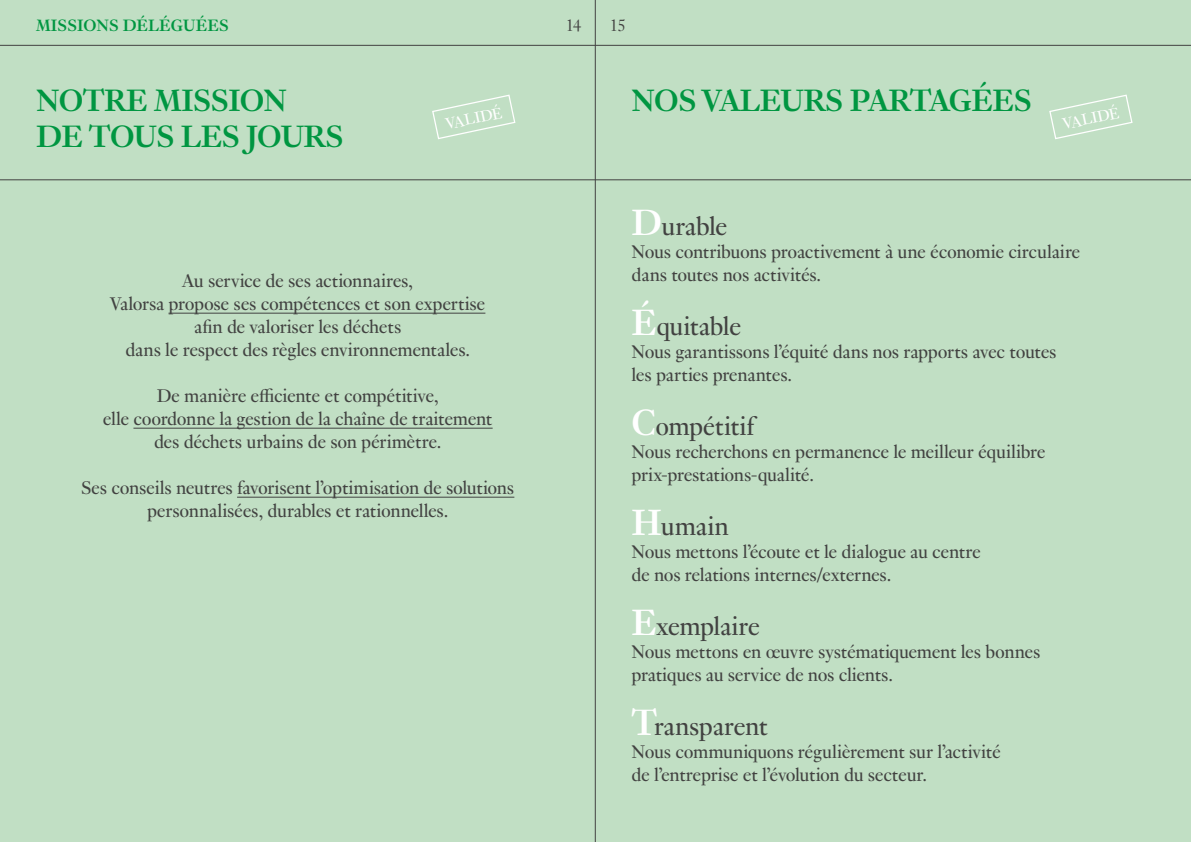
<style>
.page{position:relative;width:1191px;height:842px;background:#c1dfc4}
.page>*{position:absolute;margin:0;border:0;box-sizing:border-box;transform-origin:0 0}
.t1{font:700 33.8px/36.1px "Genath";letter-spacing:-.01em;color:#009641}
.t2{font:28px "Genath";letter-spacing:-.015em;color:#424241}
.t3{font:20px/23px "Genath";letter-spacing:-.015em;color:#424241}
.t4{font:700 18px "Genath";letter-spacing:.01em;color:#009641}
.t5{font:300 18px "Genath";color:#424241}
.t6{font:17px "Genath";color:#fff}
.s1{font-weight:700;font-size:40px;color:#fff}
</style>
<div class="page">
<hr style="left:0;top:45px;width:1191px;height:1px;background:#424241">
<hr style="left:595px;top:0;width:1px;height:842px;background:#424241">
<hr style="left:0;top:180px;width:1191px;height:1px;background:#424241">
<hr style="left:168px;top:313px;width:317px;height:1px;background:#424241">
<hr style="left:133px;top:428px;width:359px;height:1px;background:#424241">
<hr style="left:237px;top:497px;width:277px;height:1px;background:#424241">
<svg style="left:432px;top:94px;width:84px;height:46px"></svg>
<svg style="left:1049px;top:94px;width:84px;height:45px"></svg>
<p class="t4" style="left:36px;top:12px;width:194px">MISSIONS DÉLÉGUÉES</p>
<p class="t5" style="left:566px;top:12px;width:17px">14</p>
<p class="t5" style="left:609px;top:12px;width:17px">15</p>
<h1 class="t1" style="left:36px;top:79px;width:309px">NOTRE MISSION<br>DE TOUS LES JOURS</h1>
<h1 class="t1" style="left:631px;top:79px;width:402px">NOS VALEURS PARTAGÉES</h1>
<p class="t6" style="left:443px;top:112px;width:59px;rotate:-12deg">VALIDÉ</p>
<p class="t6" style="left:1060px;top:112px;width:59px;rotate:-12deg">VALIDÉ</p>
<p class="t3" style="left:110px;top:268px;width:377px;text-align:center">Au service de ses actionnaires,<br>Valorsa propose ses compétences et son expertise afin de valoriser les déchets<br>dans le respect des règles environnementales.</p>
<p class="t3" style="left:103px;top:383px;width:391px;text-align:center">De manière efficiente et compétitive,<br>elle coordonne la gestion de la chaîne de traitement des déchets urbains de son périmètre.</p>
<p class="t3" style="left:81px;top:475px;width:435px;text-align:center">Ses conseils neutres favorisent l’optimisation de solutions personnalisées, durables et rationnelles.</p>
<h2 class="t2" style="left:631px;top:207px;width:97px"><span class="s1">D</span>urable</h2>
<p class="t3" style="left:631px;top:239px;width:450px">Nous contribuons proactivement à une économie circulaire dans toutes nos activités.</p>
<h2 class="t2" style="left:631px;top:307px;width:111px"><span class="s1">É</span>quitable</h2>
<p class="t3" style="left:631px;top:339px;width:426px">Nous garantissons l’équité dans nos rapports avec toutes les parties prenantes.</p>
<h2 class="t2" style="left:631px;top:407px;width:125px"><span class="s1">C</span>ompétitif</h2>
<p class="t3" style="left:631px;top:439px;width:415px">Nous recherchons en permanence le meilleur équilibre prix-prestations-qualité.</p>
<h2 class="t2" style="left:631px;top:507px;width:99px"><span class="s1">H</span>umain</h2>
<p class="t3" style="left:631px;top:539px;width:351px">Nous mettons l’écoute et le dialogue au centre de nos relations internes/externes.</p>
<h2 class="t2" style="left:631px;top:607px;width:130px"><span class="s1">E</span>xemplaire</h2>
<p class="t3" style="left:631px;top:639px;width:410px">Nous mettons en œuvre systématiquement les bonnes pratiques au service de nos clients.</p>
<h2 class="t2" style="left:631px;top:707px;width:138px"><span class="s1">T</span>ransparent</h2>
<p class="t3" style="left:631px;top:739px;width:371px">Nous communiquons régulièrement sur l’activité de l’entreprise et l’évolution du secteur.</p>
</div>
